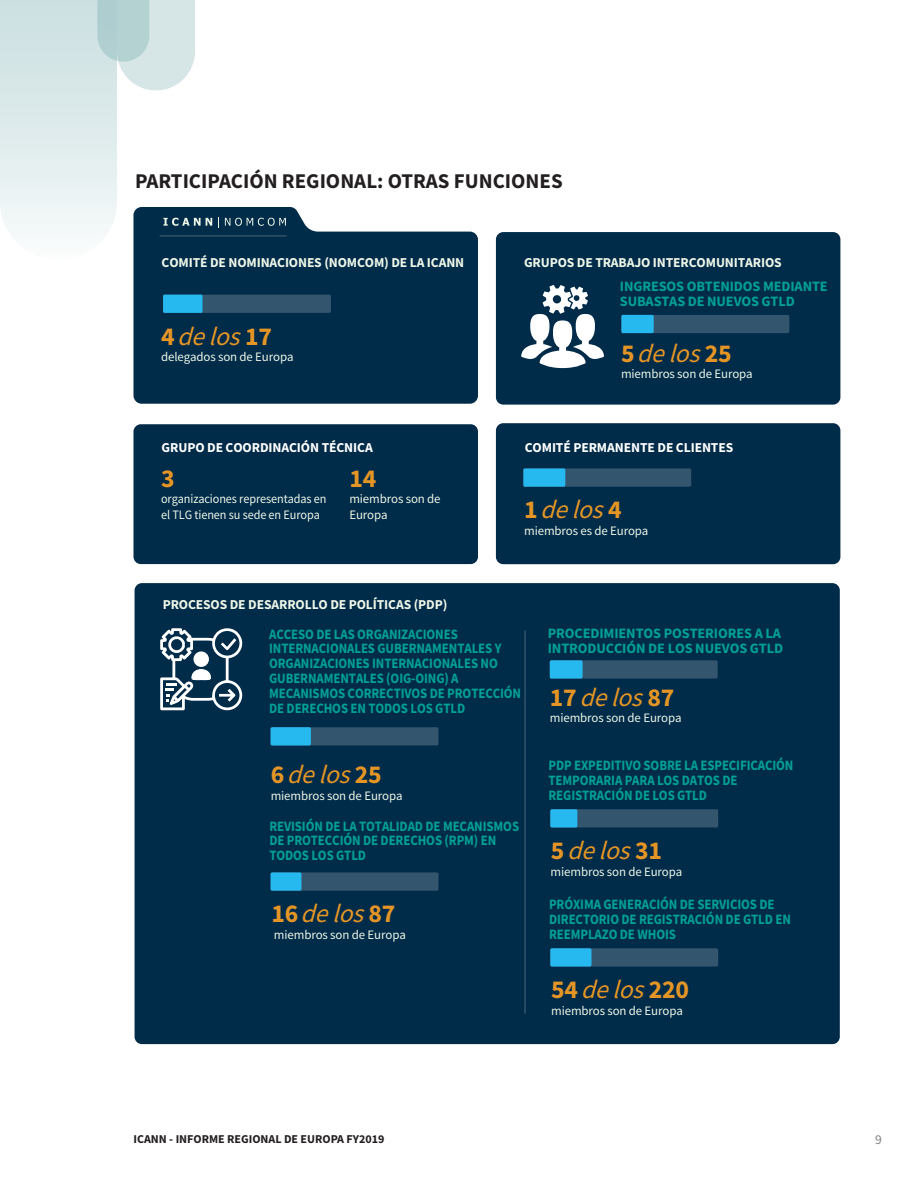
<style>
.page{position:relative;width:918px;height:1188px;background:#fff}
.page>*{position:absolute;margin:0;border:0;box-sizing:border-box;transform-origin:0 0}
.t1{font:italic 25.8px "Source Sans Pro";color:#e59525}
.t2{font:700 25.8px "Source Sans Pro";letter-spacing:-.01em;color:#e59525}
.t3{font:700 21px "Source Sans Pro";color:#231f20}
.t4{font:700 14.25px/14.9px "Source Sans Pro";letter-spacing:-.01em;color:#00a195;scale:.9 1}
.t5{font:700 14.25px/14.9px "Source Sans Pro";letter-spacing:-.01em;color:#00a195}
.t6{font:700 13.65px "Source Sans Pro";letter-spacing:-.01em;color:#eef6e8}
.t7{font:700 13.65px "Source Sans Pro";letter-spacing:-.01em;color:#fff}
.t8{font:13.5px "Source Sans Pro";color:#808285}
.t9{font:12.9px/15.5px "Source Sans Pro";letter-spacing:-.01em;color:#eef6e8}
.t10{font:12.9px/15.5px "Source Sans Pro";letter-spacing:-.01em;color:#eef6e8;scale:.95 1}
.t11{font:700 12px "Source Sans Pro";color:#231f20}
.s1{font-weight:700;font-style:normal}
.s2{font-weight:400;font-style:italic}
</style>
<div class="page">
<svg style="left:134px;top:207px;width:344px;height:197px;background:#123a56"></svg>
<div style="left:163px;top:295px;width:168px;height:18px;background:#33556d"></div>
<div style="left:163px;top:295px;width:40px;height:18px;background:#26b9f0"></div>
<div style="left:134px;top:424px;width:344px;height:140px;background:#002b49;border-radius:7px"></div>
<div style="left:496px;top:423px;width:344px;height:141px;background:#002b49;border-radius:7px"></div>
<div style="left:523px;top:468px;width:168px;height:19px;background:#33556d"></div>
<div style="left:523px;top:468px;width:42px;height:19px;background:#26b9f0"></div>
<svg style="left:0;top:0;width:212px;height:260px"></svg>
<svg style="left:225px;top:218px;width:61px;height:8px"></svg>
<hr style="left:160px;top:235px;width:127px;height:2px;background:#33556d">
<div style="left:496px;top:232px;width:344px;height:173px;background:#002b49;border-radius:7px"></div>
<svg style="left:521px;top:285px;width:83px;height:83px"></svg>
<div style="left:135px;top:583px;width:705px;height:461px;background:#002b49;border-radius:7px"></div>
<svg style="left:160px;top:628px;width:83px;height:83px"></svg>
<hr style="left:524px;top:630px;width:2px;height:384px;background:#33556d">
<div style="left:621px;top:315px;width:168px;height:18px;background:#33556d;border-radius:2px"></div>
<div style="left:621px;top:315px;width:33px;height:18px;background:#26b9f0;border-radius:2px"></div>
<div style="left:550px;top:660px;width:168px;height:19px;background:#33556d;border-radius:2px"></div>
<div style="left:550px;top:660px;width:33px;height:19px;background:#26b9f0;border-radius:2px"></div>
<div style="left:271px;top:727px;width:168px;height:18px;background:#33556d;border-radius:2px"></div>
<div style="left:271px;top:727px;width:40px;height:18px;background:#26b9f0;border-radius:2px"></div>
<div style="left:550px;top:809px;width:168px;height:19px;background:#33556d;border-radius:2px"></div>
<div style="left:550px;top:809px;width:27px;height:19px;background:#26b9f0;border-radius:2px"></div>
<div style="left:271px;top:872px;width:168px;height:19px;background:#33556d;border-radius:2px"></div>
<div style="left:271px;top:872px;width:30px;height:19px;background:#26b9f0;border-radius:2px"></div>
<div style="left:550px;top:948px;width:168px;height:19px;background:#33556d;border-radius:2px"></div>
<div style="left:550px;top:948px;width:42px;height:19px;background:#26b9f0;border-radius:2px"></div>
<h2 class="t3" style="left:135px;top:167px;width:429px">PARTICIPACIÓN REGIONAL: OTRAS FUNCIONES</h2>
<p class="t6" style="left:162px;top:253px;width:304px">COMITÉ DE NOMINACIONES (NOMCOM) DE LA ICANN</p>
<h1 class="t1" style="left:161px;top:320px;width:112px"><span class="s1">4</span> delos <span class="s1">1 7</span></h1>
<p class="t9" style="left:161px;top:349px;width:134px">delegados son de Europa</p>
<p class="t7" style="left:162px;top:439px;width:213px">GRUPO DE COORDINACIÓN TÉCNICA</p>
<h1 class="t2" style="left:161px;top:461px;width:15px">3</h1>
<p class="t10" style="left:161px;top:491px;width:176px">organizaciones representadas en el TLG tienen su sede en Europa</p>
<h1 class="t2" style="left:349px;top:461px;width:28px">14</h1>
<p class="t9" style="left:349px;top:491px;width:93px">miembros son de<br>Europa</p>
<p class="t6" style="left:163px;top:595px;width:286px">PROCESOS DE DESARROLLO DE POLÍTICAS (PDP)</p>
<p class="t6" style="left:524px;top:253px;width:259px">GRUPOS DE TRABAJO INTERCOMUNITARIOS</p>
<p class="t5" style="left:620px;top:278px;width:209px">INGRESOS OBTENIDOS MEDIANTE<br>SUBASTAS DE NUEVOS GTLD</p>
<h1 class="t1" style="left:621px;top:337px;width:112px"><span class="s1">5</span> delos <span class="s1">2 5</span></h1>
<p class="t9" style="left:621px;top:366px;width:133px">miembros son de Europa</p>
<p class="t7" style="left:525px;top:439px;width:210px">COMITÉ PERMANENTE DE CLIENTES</p>
<h1 class="t1" style="left:524px;top:494px;width:99px"><span class="s1">1</span> delos <span class="s1">4</span></h1>
<p class="t9" style="left:524px;top:523px;width:126px">miembros es de Europa</p>
<p class="t4" style="left:269px;top:626px;width:282px">ACCESO DE LAS ORGANIZACIONES INTERNACIONALES GUBERNAMENTALES Y ORGANIZACIONES INTERNACIONALES NO GUBERNAMENTALES (OIG-OING) A MECANISMOS CORRECTIVOS DE PROTECCIÓN DE DERECHOS EN TODOS LOS GTLD</p>
<p class="t5" style="left:548px;top:626px;width:237px">PROCEDIMIENTOS POSTERIORES A LA<br>INTRODUCCIÓN DE LOS NUEVOS GTLD</p>
<h1 class="t1" style="left:550px;top:681px;width:126px"><span class="s1">17</span> delos<span class="s1">87</span></h1>
<p class="t9" style="left:550px;top:710px;width:133px">miembros son de Europa</p>
<h1 class="t1" style="left:271px;top:758px;width:113px"><span class="s1">6</span> delos <span class="s1">2 5</span></h1>
<p class="t9" style="left:271px;top:788px;width:133px">miembros son de Europa</p>
<p class="t4" style="left:269px;top:818px;width:279px">REVISIÓN DE LA TOTALIDAD DE MECANISMOS<br>DE PROTECCIÓN DE DERECHOS (RPM) EN<br>TODOS LOS GTLD</p>
<h1 class="t1" style="left:271px;top:897px;width:125px"><span class="s1">16</span> delos<span class="s1">87</span></h1>
<p class="t9" style="left:274px;top:927px;width:133px">miembros son de Europa</p>
<p class="t4" style="left:549px;top:758px;width:274px">PDP EXPEDITIVO SOBRE LA ESPECIFICACIÓN<br>TEMPORARIA PARA LOS DATOS DE<br>REGISTRACIÓN DE LOS GTLD</p>
<h1 class="t1" style="left:551px;top:834px;width:113px"><span class="s1">5</span> delos <span class="s1">3 1</span></h1>
<p class="t9" style="left:551px;top:864px;width:133px">miembros son de Europa</p>
<p class="t4" style="left:549px;top:897px;width:270px">PRÓXIMA GENERACIÓN DE SERVICIOS DE<br>DIRECTORIO DE REGISTRACIÓN DE GTLD EN<br>REEMPLAZO DE WHOIS</p>
<h1 class="t2" style="left:551px;top:972px;width:139px">54 <span class="s2">delos</span>220</h1>
<p class="t9" style="left:551px;top:1003px;width:133px">miembros son de Europa</p>
<p class="t11" style="left:134px;top:1131px;width:252px">ICANN - INFORME REGIONAL DE EUROPA FY2019</p>
<p class="t8" style="left:875px;top:1131px;width:8px">9</p>
</div>
